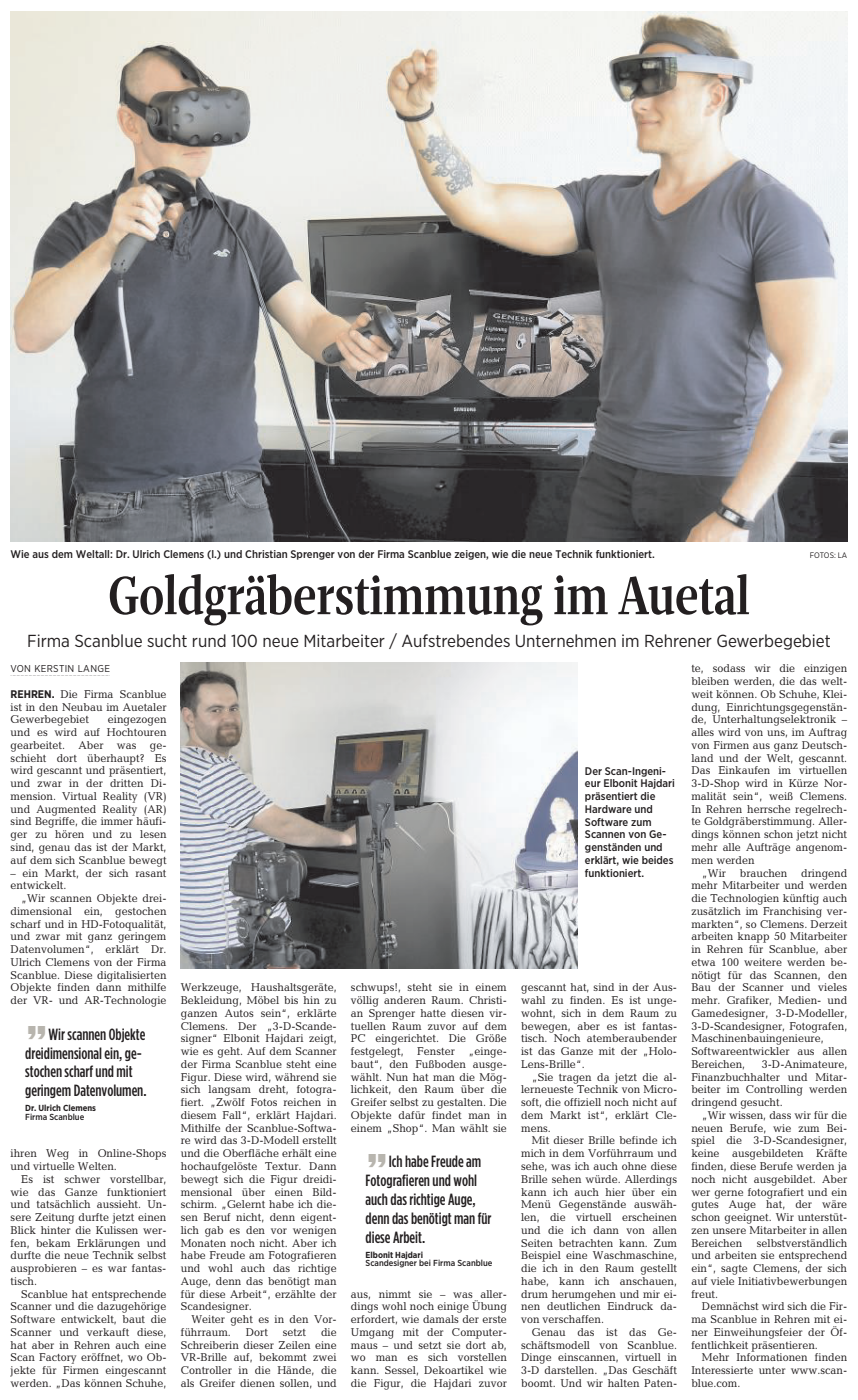
<style>
.page{position:relative;width:858px;height:1400px;background:#fff}
.page>*{position:absolute;margin:0;border:0;box-sizing:border-box;transform-origin:0 0}
.t1{font:54.88px "Mafra Condensed Deck Medium Standard,Medium,normal 00";color:#231f20}
.t2{font:46.5px "Helv.Inserat Standard,Normal,normal 00";color:#b8b5ae}
.t3{font:17.38px "Gotham Narrow Book Standard,325,normal 00";color:#231f20}
.t4{font:16.25px/18.8px "Gotham Condensed Medium Standard,350,normal 00";color:#231f20}
.t5{font:11.38px/12.8px "Candida Std Standard,Normal,normal 00";color:#231f20;text-align:justify;scale:.94 1}
.t6{font:11px/12.8px "Gotham Narrow Medium Standard,350,normal 00";color:#231f20}
.t7{font:10px "Gotham Narrow Book Standard,325,normal 00";letter-spacing:.035em;color:#231f20}
.t8{font:8.75px "Gotham Narrow Medium Standard,350,normal 00";letter-spacing:-.005em;color:#231f20}
.t9{font:8.75px "Gotham Narrow Bold Standard,Normal,normal 00";letter-spacing:-.005em;color:#231f20}
.t10{font:8px "Gotham Narrow Book Standard,325,normal 00";letter-spacing:-.005em;color:#231f20}
.s1{font-family:"Gotham Narrow Medium Standard,350,normal 01"}
.s2{font-family:"Gotham Narrow Book Standard,325,normal 01"}
.s3{font-family:"Gotham Narrow Bold Standard,Normal,normal 00";font-size:11px}
.s4{font-family:"Gotham Narrow Bold Standard,Normal,normal 01";font-size:11px}
.s5{font-family:"Gotham Condensed Medium Standard,350,normal 01"}
.s6{font-family:"Gotham Narrow Bold Standard,Normal,normal 01"}
</style>
<div class="page">
<img style="left:11px;top:12px;width:836px;height:529px">
<svg style="left:11px;top:675px;width:99px;height:1px"></svg>
<img style="left:181px;top:662px;width:397px;height:306px">
<p class="t6" style="left:11px;top:547px;width:645px">Wie aus dem Weltall<span class="s1">:</span> Dr<span class="s1">.</span> Ulrich Clemens <span class="s1">(</span>l<span class="s1">.)</span> und Christian Sprenger von der Firma Scanblue zeigen<span class="s1">,</span> wie die neue Technik funktioniert<span class="s1">.</span></p>
<p class="t10" style="left:809px;top:550px;width:39px">FOTOS<span class="s2">:</span> LA</p>
<h1 class="t1" style="left:108px;top:564px;width:643px">Goldgräberstimmung im Auetal</h1>
<h3 class="t3" style="left:27px;top:630px;width:805px">Firma Scanblue sucht rund <span class="s2">100</span> neue Mitarbeiter <span class="s2">/</span> Aufstrebendes Unternehmen im Rehrener Gewerbegebiet</h3>
<p class="t7" style="left:11px;top:662px;width:101px">VON KERSTIN LANGE</p>
<p class="t5" style="left:11px;top:688px;width:167px"><span class="s3">REHREN</span><span class="s4">.</span> Die Firma Scanblue ist in den Neubau im Auetaler Gewerbegebiet</p>
<p class="t5" style="left:11px;top:713px;width:167px;text-indent:97px">eingezogen und es wird auf Hochtouren gearbeitet. Aber was ge&shy;schieht dort überhaupt? Es wird gescannt und präsentiert, und zwar in der dritten Di&shy;mension. Virtual Reality (VR) und Augmented Reality (AR) sind Begriffe, die immer häufi&shy;ger zu hören und zu lesen sind, genau das ist der Markt, auf dem sich Scanblue bewegt</p>
<p class="t5" style="left:11px;top:866px;width:167px">– ein Markt, der sich rasant entwickelt.</p>
<p class="t5" style="left:11px;top:892px;width:167px;text-indent:11px">„Wir scannen Objekte drei&shy;dimensional ein, gestochen scharf und in HD-Fotoqualität, und zwar mit ganz geringem Datenvolumen“, erklärt Dr.<br>Ulrich Clemens von der Firma Scanblue. Diese digitalisierten Objekte finden dann mithilfe der VR- und AR-Technologie</p>
<h2 class="t2" style="left:25px;top:990px;width:25px">„</h2>
<h3 class="t4" style="left:25px;top:1024px;width:123px;text-indent:23px">Wir scannen Objekte dreidimensional ein<span class="s5">,</span> ge&shy;stochen scharf und mit geringem Datenvolumen<span class="s5">.</span></h3>
<p class="t9" style="left:25px;top:1102px;width:72px">Dr<span class="s6">.</span> Ulrich Clemens</p>
<p class="t8" style="left:25px;top:1111px;width:61px">Firma Scanblue</p>
<p class="t5" style="left:11px;top:1147px;width:167px">ihren Weg in Online-Shops und virtuelle Welten.</p>
<p class="t5" style="left:11px;top:1172px;width:167px;text-indent:11px">Es ist schwer vorstellbar, wie das Ganze funktioniert und tatsächlich aussieht. Un&shy;sere Zeitung durfte jetzt einen Blick hinter die Kulissen wer&shy;fen, bekam Erklärungen und durfte die neue Technik selbst ausprobieren – es war fantas&shy;tisch.</p>
<p class="t5" style="left:11px;top:1287px;width:167px;text-indent:11px">Scanblue hat entsprechende Scanner und die dazugehörige Software entwickelt, baut die Scanner und verkauft diese, hat aber in Rehren auch eine Scan Factory eröffnet, wo Ob&shy;jekte für Firmen eingescannt werden. „Das können Schuhe,</p>
<p class="t5" style="left:181px;top:981px;width:167px">Werkzeuge, Haushaltsgeräte, Bekleidung, Möbel bis hin zu ganzen Autos sein“, erklärte Clemens. Der „3-D-Scande&shy;signer“ Elbonit Hajdari zeigt, wie es geht. Auf dem Scanner der Firma Scanblue steht eine Figur. Diese wird, während sie sich langsam dreht, fotogra&shy;fiert. „Zwölf Fotos reichen in diesem Fall“, erklärt Hajdari.<br>Mithilfe der Scanblue-Softwa&shy;re wird das 3-D-Modell erstellt und die Oberfläche erhält eine hochaufgelöste Textur. Dann bewegt sich die Figur dreidi&shy;mensional über einen Bild&shy;schirm. „Gelernt habe ich die&shy;sen Beruf nicht, denn eigent&shy;lich gab es den vor wenigen Monaten noch nicht. Aber ich habe Freude am Fotografieren und wohl auch das richtige Auge, denn das benötigt man für diese Arbeit“, erzählte der Scandesigner.</p>
<p class="t5" style="left:181px;top:1313px;width:167px;text-indent:11px">Weiter geht es in den Vor&shy;führraum.</p>
<p class="t5" style="left:181px;top:1325px;width:167px;text-indent:140px">die Schreiberin dieser Zeilen eine VR-Brille auf, bekommt zwei Controller in die Hände, die als Greifer dienen sollen, und</p>
<p class="t5" style="left:246px;top:1325px;width:25px">Dort</p>
<p class="t5" style="left:283px;top:1325px;width:26px">setzt</p>
<p class="t5" style="left:351px;top:981px;width:167px">schwups!, steht sie in einem völlig anderen Raum. Christi&shy;an Sprenger hatte diesen vir&shy;tuellen Raum zuvor auf dem PC eingerichtet. Die Größe festgelegt, Fenster „einge&shy;baut“, den Fußboden ausge&shy;wählt. Nun hat man die Mög&shy;lichkeit, den Raum über die Greifer selbst zu gestalten. Die Objekte dafür findet man in einem „Shop“. Man wählt sie</p>
<h2 class="t2" style="left:365px;top:1118px;width:25px">„</h2>
<h3 class="t4" style="left:365px;top:1152px;width:127px;text-indent:23px">Ich habe Freude am<br>Fotografieren und wohl auch das richtige Auge<span class="s5">, </span>denn das benötigt man für diese Arbeit<span class="s5">.</span></h3>
<p class="t9" style="left:365px;top:1249px;width:59px">Elbonit Hajdari</p>
<p class="t8" style="left:365px;top:1257px;width:128px">Scandesigner bei Firma Scanblue</p>
<p class="t5" style="left:351px;top:1287px;width:167px">aus, nimmt sie – was aller&shy;dings wohl noch einige Übung erfordert, wie damals der erste Umgang mit der Computer&shy;maus – und setzt sie dort ab, wo man es sich vorstellen kann. Sessel, Dekoartikel wie die Figur, die Hajdari zuvor</p>
<p class="t6" style="left:585px;top:764px;width:91px">Der Scan<span class="s1">-</span>Ingeni&shy;eur Elbonit Hajdari präsentiert die<br>Hardware und<br>Software zum<br>Scannen von Ge&shy;genständen und erklärt<span class="s1">,</span> wie beides funktioniert<span class="s1">.</span></p>
<p class="t5" style="left:521px;top:981px;width:167px">gescannt hat, sind in der Aus&shy;wahl zu finden. Es ist unge&shy;wohnt, sich in dem Raum zu bewegen, aber es ist fantas&shy;tisch. Noch atemberaubender ist das Ganze mit der „Holo-Lens-Brille“.</p>
<p class="t5" style="left:521px;top:1070px;width:167px;text-indent:11px">„Sie tragen da jetzt die al&shy;lerneueste Technik von Micro&shy;soft, die offiziell noch nicht auf dem Markt ist“, erklärt Cle&shy;mens.</p>
<p class="t5" style="left:521px;top:1134px;width:167px;text-indent:11px">Mit dieser Brille befinde ich mich in dem Vorführraum und sehe, was ich auch ohne diese Brille sehen würde. Allerdings kann ich auch hier über ein Menü Gegenstände auswäh&shy;len, die virtuell erscheinen und die ich dann von allen Seiten betrachten kann. Zum Beispiel eine Waschmaschine, die ich in den Raum gestellt habe, kann ich anschauen, drum herumgehen und mir ei&shy;nen deutlichen Eindruck da&shy;von verschaffen.</p>
<p class="t5" style="left:521px;top:1325px;width:167px;text-indent:11px">Genau das ist das Ge&shy;schäftsmodell von Scanblue.<br>Dinge einscannen, virtuell in 3-D darstellen. „Das Geschäft boomt. Und wir halten Paten-</p>
<p class="t5" style="left:691px;top:662px;width:167px">te, sodass wir die einzigen bleiben werden, die das welt&shy;weit können. Ob Schuhe, Klei&shy;dung, Einrichtungsgegenstän&shy;de, Unterhaltungselektronik – alles wird von uns, im Auftrag von Firmen aus ganz Deutsch&shy;land und der Welt, gescannt.<br>Das Einkaufen im virtuellen 3-D-Shop wird in Kürze Nor&shy;malität sein“, weiß Clemens.<br>In Rehren herrsche regelrech&shy;te Goldgräberstimmung. Aller&shy;dings können schon jetzt nicht mehr alle Aufträge angenom&shy;men werden</p>
<p class="t5" style="left:691px;top:866px;width:167px;text-align:left;text-indent:11px">„Wir brauchen dringend mehr Mitarbeiter und werden die Technologien künftig auch zusätzlich im Franchising ver&shy;markten“, so Clemens. Derzeit arbeiten knapp 50 Mitarbeiter in Rehren für Scanblue, aber etwa 100 weitere werden be&shy;nötigt für das Scannen, den<br>Bau der Scanner und vieles mehr. Grafiker, Medien- und<br>Gamedesigner, 3-D-Modeller,<br>3-D-Scandesigner, Fotografen,<br>Maschinenbauingenieure,<br>Softwareentwickler aus allen<br>Bereichen,</p>
<p class="t5" style="left:691px;top:1057px;width:167px;text-indent:70px">3-D-Animateure, Finanzbuchhalter und Mitar&shy;beiter im Controlling werden dringend gesucht.</p>
<p class="t5" style="left:691px;top:1108px;width:167px;text-indent:11px">„Wir wissen, dass wir für die neuen Berufe, wie zum Bei&shy;spiel die 3-D-Scandesigner, keine ausgebildeten Kräfte finden, diese Berufe werden ja noch nicht ausgebildet. Aber wer gerne fotografiert und ein gutes Auge hat, der wäre schon geeignet. Wir unterstüt&shy;zen unsere Mitarbeiter in allen Bereichen</p>
<p class="t5" style="left:691px;top:1236px;width:167px;text-indent:65px">selbstverständlich und arbeiten sie entsprechend ein“, sagte Clemens, der sich auf viele Initiativbewerbungen freut.</p>
<p class="t5" style="left:691px;top:1300px;width:167px;text-indent:11px">Demnächst wird sich die Fir&shy;ma Scanblue in Rehren mit ei&shy;ner Einweihungsfeier der Öf&shy;fentlichkeit präsentieren.</p>
<p class="t5" style="left:691px;top:1351px;width:167px;text-indent:11px">Mehr Informationen finden Interessierte unter www.scan&shy;blue.com.</p>
</div>
